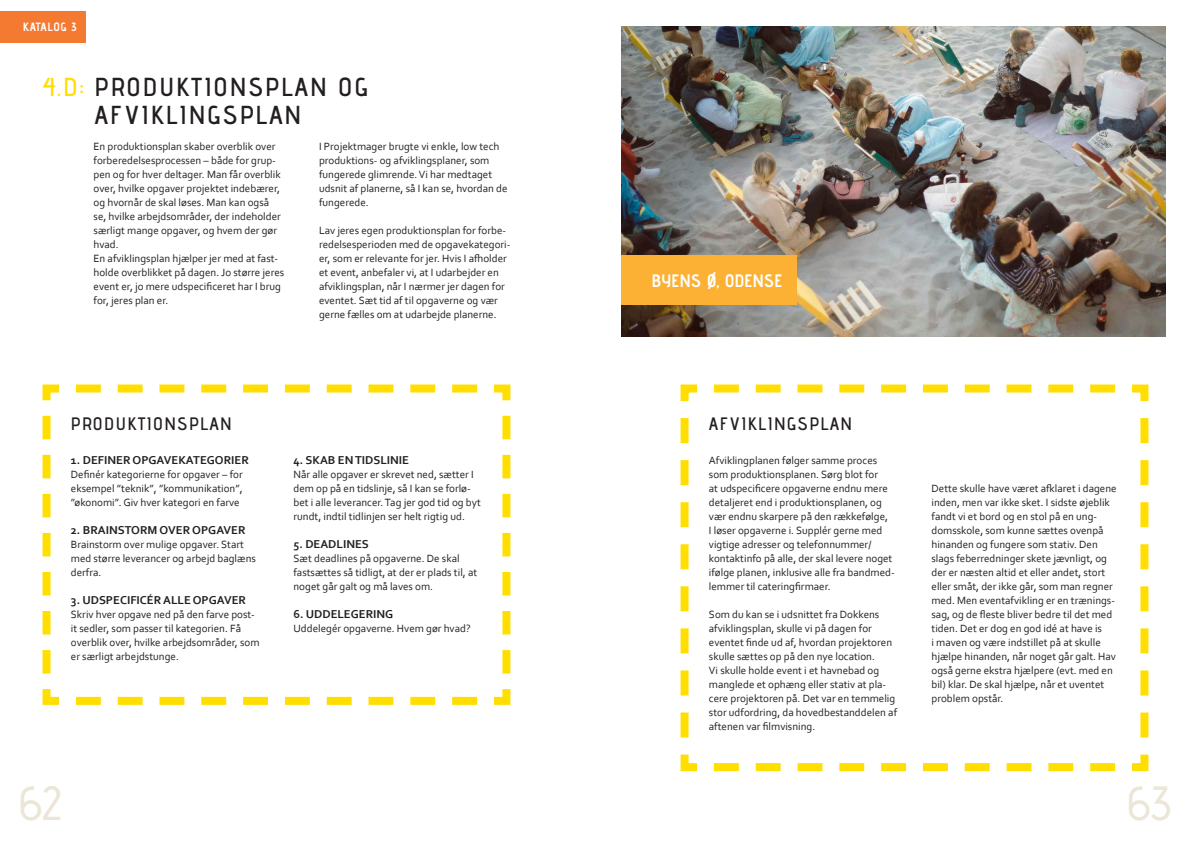
<style>
.page{position:relative;width:1191px;height:842px;background:#fff}
.page>*{position:absolute;margin:0;border:0;box-sizing:border-box;transform-origin:0 0}
.t1{font:500 48px "Advent Pro";color:#ece6d6}
.t2{font:600 26px/28px "Advent Pro";letter-spacing:.075em;color:#231f20;text-align:center}
.t3{font:600 18px "Advent Pro";letter-spacing:.075em;color:#231f20}
.t4{font:700 18px "Advent Pro";color:#fff}
.t5{font:700 12px "Corbel";color:#231f20}
.t6{font:700 12px "Advent Pro";letter-spacing:.05em;color:#fff}
.t7{font:11px/14px "Corbel";color:#231f20}
.s1{color:#ffde00}
</style>
<div class="page">
<svg style="left:680px;top:384px;width:469px;height:388px"></svg>
<svg style="left:42px;top:384px;width:469px;height:321px"></svg>
<div style="left:0;top:11px;width:85px;height:32px;background:#f47a32"></div>
<img style="left:621px;top:27px;width:544px;height:310px">
<div style="left:621px;top:255px;width:176px;height:50px;background:#fcb034"></div>
<p class="t6" style="left:23px;top:20px;width:55px">KATALOG 3</p>
<h2 class="t2" style="left:43px;top:72px;width:327px"><span class="s1">4.D:</span> PRODUKTIONSPLAN OG<br>AFVIKLINGSPLAN</h2>
<p class="t7" style="left:94px;top:139px;width:192px">En produktionsplan skaber overblik over forberedelsesprocessen – både for grup&shy;pen og for hver deltager. Man får overblik over, hvilke opgaver projektet indebærer, og hvornår de skal løses. Man kan også se, hvilke arbejdsområder, der indeholder særligt mange opgaver, og hvem der gør hvad.<br>En afviklingsplan hjælper jer med at fast&shy;holde overblikket på dagen. Jo større jeres event er, jo mere udspecificeret har I brug for, jeres plan er.</p>
<p class="t7" style="left:319px;top:139px;width:190px">I Projektmager brugte vi enkle, low tech produktions- og afviklingsplaner, som fungerede glimrende. Vi har medtaget udsnit af planerne, så I kan se, hvordan de fungerede.</p>
<p class="t7" style="left:319px;top:223px;width:193px">Lav jeres egen produktionsplan for forbe&shy;redelsesperioden med de opgavekategori&shy;er, som er relevante for jer. Hvis I afholder et event, anbefaler vi, at I udarbejder en afviklingsplan, når I nærmer jer dagen for eventet. Sæt tid af til opgaverne og vær gerne fælles om at udarbejde planerne.</p>
<h3 class="t3" style="left:71px;top:413px;width:162px">PRODUKTIONSPLAN</h3>
<p class="t5" style="left:71px;top:452px;width:179px">1. DEFINER OPGAVEKATEGORIER</p>
<p class="t7" style="left:71px;top:467px;width:173px;text-align:justify">Definér kategorierne for opgaver – for eksempel ”teknik”, ”kommunikation”, ”økonomi”. Giv hver kategori en farve</p>
<p class="t5" style="left:71px;top:522px;width:176px">2. BRAINSTORM OVER OPGAVER</p>
<p class="t7" style="left:71px;top:537px;width:187px">Brainstorm over mulige opgaver. Start med større leverancer og arbejd baglæns derfra.</p>
<p class="t5" style="left:71px;top:592px;width:177px">3. UDSPECIFICÉR ALLE OPGAVER</p>
<p class="t7" style="left:71px;top:607px;width:190px">Skriv hver opgave ned på den farve post&shy;it sedler, som passer til kategorien. Få overblik over, hvilke arbejdsområder, som er særligt arbejdstunge.</p>
<p class="t5" style="left:293px;top:452px;width:117px">4. SKAB ENTIDSLINIE</p>
<p class="t7" style="left:293px;top:467px;width:189px">Når alle opgaver er skrevet ned, sætter I dem op på en tidslinje, så I kan se forlø&shy;bet i alle leverancer. Tag jer god tid og byt rundt, indtil tidlinjen ser helt rigtig ud.</p>
<p class="t5" style="left:293px;top:536px;width:77px">5. DEADLINES</p>
<p class="t7" style="left:293px;top:551px;width:185px">Sæt deadlines på opgaverne. De skal fastsættes så tidligt, at der er plads til, at noget går galt og må laves om.</p>
<p class="t5" style="left:293px;top:606px;width:101px">6. UDDELEGERING</p>
<p class="t7" style="left:293px;top:621px;width:179px">Uddelegér opgaverne. Hvem gør hvad?</p>
<h3 class="t4" style="left:651px;top:269px;width:133px">BYENS Ø, ODENSE</h3>
<h3 class="t3" style="left:709px;top:413px;width:145px">AFVIKLINGSPLAN</h3>
<p class="t7" style="left:709px;top:453px;width:187px">Afviklingplanen følger samme proces som produktionsplanen. Sørg blot for<br>at udspecificere opgaverne endnu mere detaljeret end i produktionsplanen, og vær endnu skarpere på den rækkefølge,<br>I løser opgaverne i. Supplér gerne med vigtige adresser og telefonnummer/ kontaktinfo på alle, der skal levere noget ifølge planen, inklusive alle fra bandmed&shy;lemmer til cateringfirmaer.</p>
<p class="t7" style="left:709px;top:607px;width:190px">Som du kan se i udsnittet fra Dokkens afviklingsplan, skulle vi på dagen for eventet finde ud af, hvordan projektoren skulle sættes op på den nye location.<br>Vi skulle holde event i et havnebad og manglede et ophæng eller stativ at pla&shy;cere projektoren på. Det var en temmelig stor udfordring, da hovedbestanddelen af aftenen var filmvisning.</p>
<p class="t7" style="left:931px;top:481px;width:187px">Dette skulle have været afklaret i dagene inden, men var ikke sket. I sidste øjeblik fandt vi et bord og en stol på en ung&shy;domsskole, som kunne sættes ovenpå hinanden og fungere som stativ. Den slags feberredninger skete jævnligt, og der er næsten altid et eller andet, stort eller småt, der ikke går, som man regner med. Men eventafvikling er en trænings&shy;sag, og de fleste bliver bedre til det med tiden. Det er dog en god idé at have is<br>i maven og være indstillet på at skulle hjælpe hinanden, når noget går galt. Hav også gerne ekstra hjælpere (evt. med en bil) klar. De skal hjælpe, når et uventet problem opstår.</p>
<h1 class="t1" style="left:20px;top:774px;width:43px">62</h1>
<h1 class="t1" style="left:1128px;top:774px;width:45px">63</h1>
</div>
